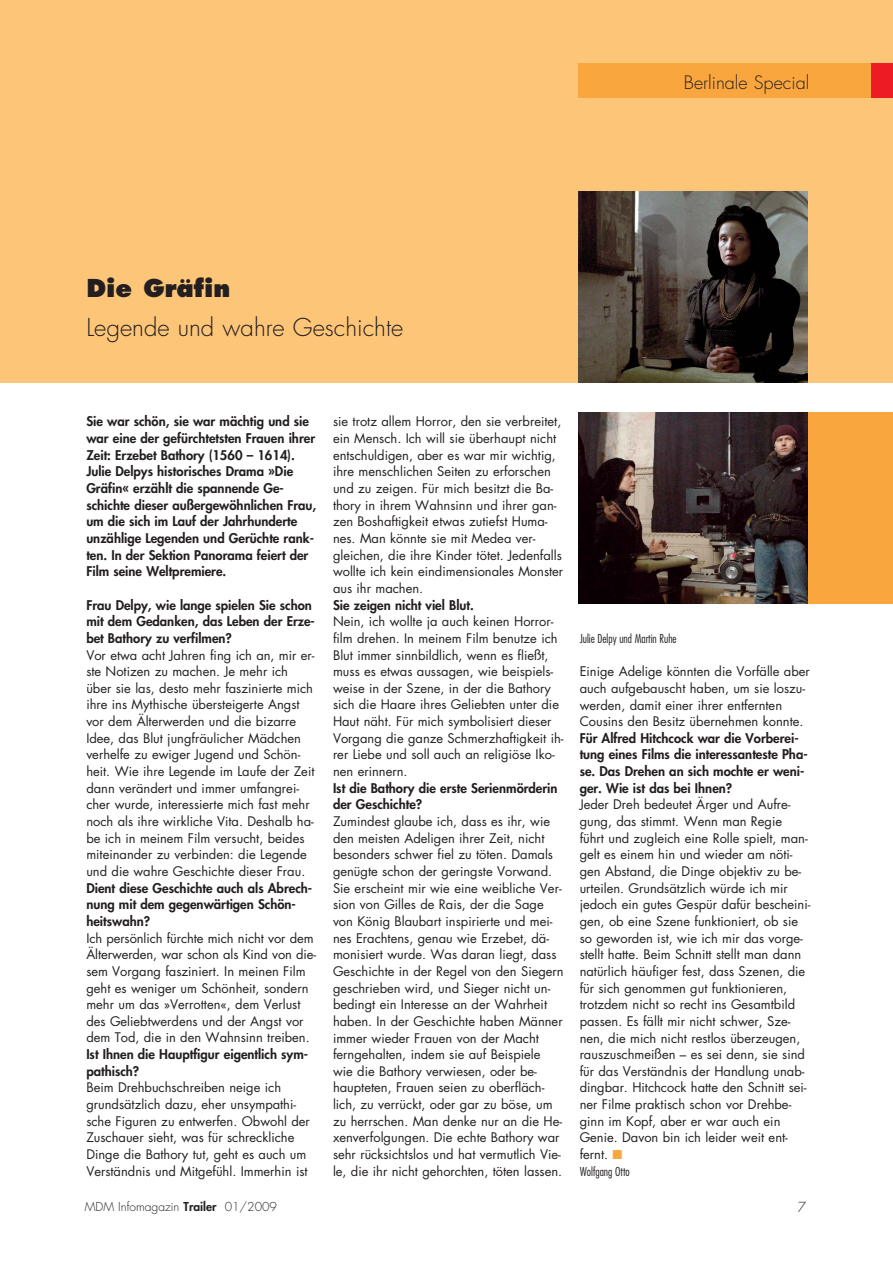
<style>
.page{position:relative;width:893px;height:1263px;background:#fff}
.page>*{position:absolute;margin:0;border:0;box-sizing:border-box;transform-origin:0 0}
.t1{font:300 24px "Futura";color:#231f20}
.t2{font:800 24px "Futura LT";color:#231f20}
.t3{font:300 18px "Futura";color:#231f20}
.t4{font:300 13.5px "Futura";color:#231f20}
.t5{font:800 13.05px/16.6px "Futura";color:#231f20}
.t6{font:12.9px/16.6px "Futura LT";color:#231f20}
.t7{font:300 condensed 12px "Futura";color:#231f20}
.t8{font:300 12px "Futura";color:#231f20}
.s1{color:#faa63f}
.s2{font-weight:800}
</style>
<div class="page">
<div style="left:578px;top:413px;width:314px;height:191px;background:#faa63f"></div>
<div style="left:0;top:0;width:892px;height:383px;background:#fdc578"></div>
<img style="left:578px;top:413px;width:230px;height:191px">
<img style="left:578px;top:191px;width:230px;height:192px">
<div style="left:578px;top:64px;width:314px;height:34px;background:#faa63f"></div>
<div style="left:871px;top:64px;width:21px;height:34px;background:#ed1c24"></div>
<h2 class="t3" style="left:684px;top:74px;width:127px">Berlinale Special</h2>
<h1 class="t2" style="left:86px;top:278px;width:146px">Die Gräfin</h1>
<h1 class="t1" style="left:86px;top:317px;width:318px">Legende und wahre Geschichte</h1>
<p class="t5" style="left:86px;top:414px;width:231px">Sie war schön, sie war mächtig und sie war eine der gefürchtetsten Frauen ihrer Zeit: Erzebet Bathory (1560 – 1614).<br>Julie Delpys historisches Drama »Die Gräfin« erzählt die spannende Ge&shy;schichte dieser außergewöhnlichen Frau, um die sich im Lauf der Jahrhunderte unzählige Legenden und Gerüchte rank&shy;ten. In der Sektion Panorama feiert der Film seine Weltpremiere.</p>
<p class="t5" style="left:86px;top:597px;width:230px">Frau Delpy, wie lange spielen Sie schon mit dem Gedanken, das Leben der Erze&shy;bet Bathory zu verfilmen?</p>
<p class="t6" style="left:86px;top:648px;width:230px">Vor etwa acht Jahren fing ich an, mir er&shy;ste Notizen zu machen. Je mehr ich über sie las, desto mehr faszinierte mich ihre ins Mythische übersteigerte Angst vor dem Älterwerden und die bizarre Idee, das Blut jungfräulicher Mädchen verhelfe zu ewiger Jugend und Schön&shy;heit. Wie ihre Legende im Laufe der Zeit dann verändert und immer umfangrei&shy;cher wurde, interessierte mich fast mehr noch als ihre wirkliche Vita. Deshalb ha&shy;be ich in meinem Film versucht, beides miteinander zu verbinden: die Legende und die wahre Geschichte dieser Frau.</p>
<p class="t5" style="left:86px;top:880px;width:227px">Dient diese Geschichte auch als Abrech&shy;nung mit dem gegenwärtigen Schön&shy;heitswahn?</p>
<p class="t6" style="left:86px;top:931px;width:231px">Ich persönlich fürchte mich nicht vor dem Älterwerden, war schon als Kind von die&shy;sem Vorgang fasziniert. In meinen Film geht es weniger um Schönheit, sondern mehr um das »Verrotten«, dem Verlust des Geliebtwerdens und der Angst vor dem Tod, die in den Wahnsinn treiben.</p>
<p class="t5" style="left:86px;top:1047px;width:223px">Ist Ihnen die Hauptfigur eigentlich sym&shy;pathisch?</p>
<p class="t6" style="left:86px;top:1080px;width:225px">Beim Drehbuchschreiben neige ich grundsätzlich dazu, eher unsympathi&shy;sche Figuren zu entwerfen. Obwohl der Zuschauer sieht, was für schreckliche Dinge die Bathory tut, geht es auch um Verständnis und Mitgefühl. Immerhin ist</p>
<p class="t6" style="left:333px;top:414px;width:232px">sie trotz allem Horror, den sie verbreitet, ein Mensch. Ich will sie überhaupt nicht entschuldigen, aber es war mir wichtig, ihre menschlichen Seiten zu erforschen und zu zeigen. Für mich besitzt die Ba&shy;thory in ihrem Wahnsinn und ihrer gan&shy;zen Boshaftigkeit etwas zutiefst Huma&shy;nes. Man könnte sie mit Medea ver&shy;gleichen, die ihre Kinder tötet. Jedenfalls wollte ich kein eindimensionales Monster aus ihr machen.</p>
<p class="t5" style="left:333px;top:597px;width:142px">Sie zeigen nicht viel Blut.</p>
<p class="t6" style="left:333px;top:614px;width:232px">Nein, ich wollte ja auch keinen Horror&shy;film drehen. In meinem Film benutze ich Blut immer sinnbildlich, wenn es fließt, muss es etwas aussagen, wie beispiels&shy;weise in der Szene, in der die Bathory sich die Haare ihres Geliebten unter die Haut näht. Für mich symbolisiert dieser Vorgang die ganze Schmerzhaftigkeit ih&shy;rer Liebe und soll auch an religiöse Iko&shy;nen erinnern.</p>
<p class="t5" style="left:333px;top:781px;width:226px">Ist die Bathory die erste Serienmörderin der Geschichte?</p>
<p class="t6" style="left:333px;top:814px;width:232px">Zumindest glaube ich, dass es ihr, wie den meisten Adeligen ihrer Zeit, nicht besonders schwer fiel zu töten. Damals genügte schon der geringste Vorwand.<br>Sie erscheint mir wie eine weibliche Ver&shy;sion von Gilles de Rais, der die Sage von König Blaubart inspirierte und mei&shy;nes Erachtens, genau wie Erzebet, dä&shy;monisiert wurde. Was daran liegt, dass Geschichte in der Regel von den Siegern geschrieben wird, und Sieger nicht un&shy;bedingt ein Interesse an der Wahrheit haben. In der Geschichte haben Männer immer wieder Frauen von der Macht ferngehalten, indem sie auf Beispiele<br>wie die Bathory verwiesen, oder be&shy;haupteten, Frauen seien zu oberfläch&shy;lich, zu verrückt, oder gar zu böse, um zu herrschen. Man denke nur an die He&shy;xenverfolgungen. Die echte Bathory war sehr rücksichtslos und hat vermutlich Vie&shy;le, die ihr nicht gehorchten, töten lassen.</p>
<p class="t7" style="left:580px;top:633px;width:99px">Julie Delpy und Martin Ruhe</p>
<p class="t6" style="left:580px;top:664px;width:232px">Einige Adelige könnten die Vorfälle aber auch aufgebauscht haben, um sie loszu&shy;werden, damit einer ihrer entfernten Cousins den Besitz übernehmen konnte.</p>
<p class="t5" style="left:580px;top:731px;width:229px">Für Alfred Hitchcock war die Vorberei&shy;tung eines Films die interessanteste Pha&shy;se. Das Drehen an sich mochte er weni&shy;ger. Wie ist das bei Ihnen?</p>
<p class="t6" style="left:580px;top:797px;width:232px">Jeder Dreh bedeutet Ärger und Aufre&shy;gung, das stimmt. Wenn man Regie<br>führt und zugleich eine Rolle spielt, man&shy;gelt es einem hin und wieder am nöti&shy;gen Abstand, die Dinge objektiv zu be&shy;urteilen. Grundsätzlich würde ich mir jedoch ein gutes Gespür dafür bescheini&shy;gen, ob eine Szene funktioniert, ob sie so geworden ist, wie ich mir das vorge&shy;stellt hatte. Beim Schnitt stellt man dann natürlich häufiger fest, dass Szenen, die für sich genommen gut funktionieren, trotzdem nicht so recht ins Gesamtbild passen. Es fällt mir nicht schwer, Sze&shy;nen, die mich nicht restlos überzeugen, rauszuschmeißen – es sei denn, sie sind für das Verständnis der Handlung unab&shy;dingbar. Hitchcock hatte den Schnitt sei&shy;ner Filme praktisch schon vor Drehbe&shy;ginn im Kopf, aber er war auch ein Genie. Davon bin ich leider weit ent&shy;fernt. <span class="s1">■</span></p>
<p class="t7" style="left:580px;top:1166px;width:52px">Wolfgang Otto</p>
<p class="t8" style="left:85px;top:1201px;width:194px">MDM Infomagazin <span class="s2">Trailer</span> 01/2009</p>
<p class="t4" style="left:798px;top:1201px;width:10px">7</p>
</div>
